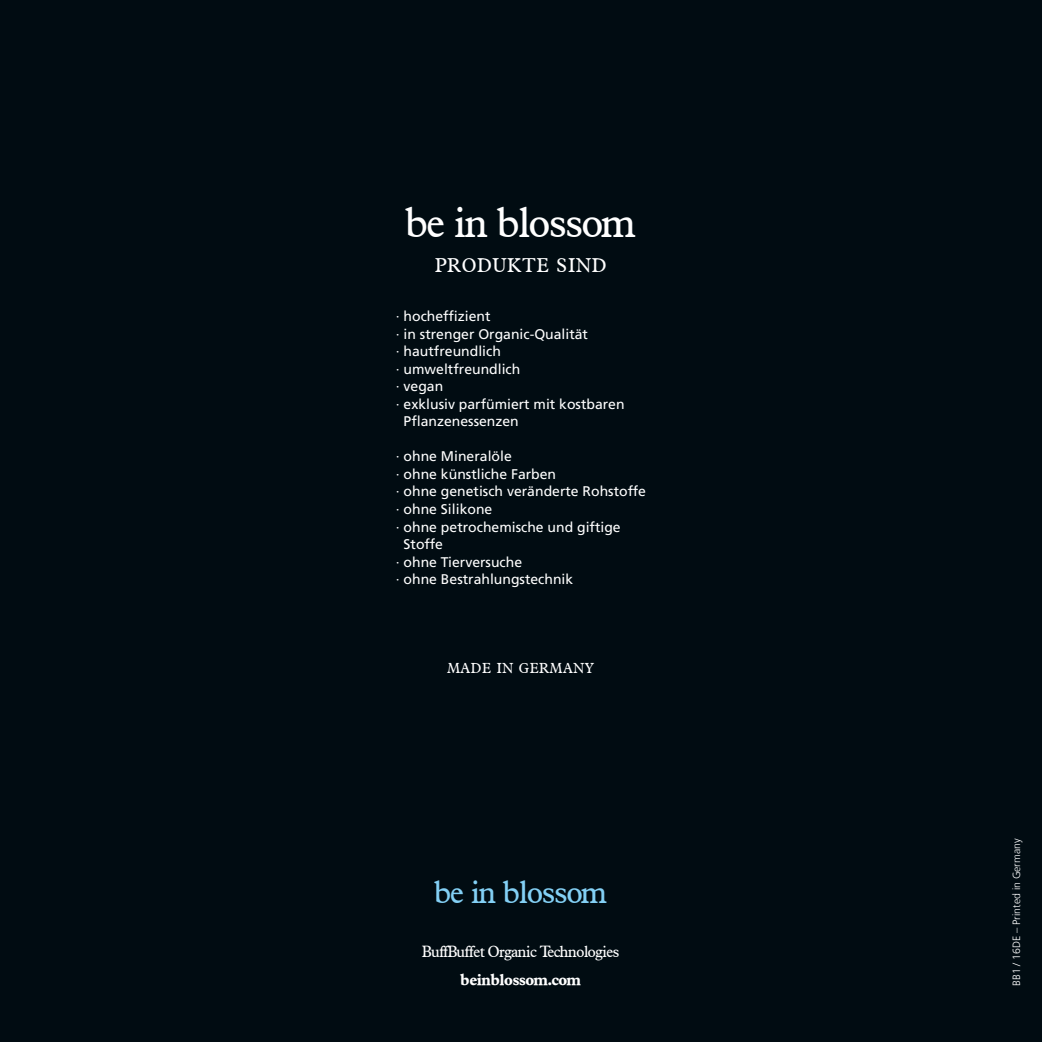
<style>
.page{position:relative;width:1042px;height:1042px;background:#010c12}
.page>*{position:absolute;margin:0;border:0;box-sizing:border-box;transform-origin:0 0}
.t1{font:42px "Plan Normal";color:#fff}
.t2{font:31.5px "Plan Normal";color:#83d0f5}
.t3{font:19.25px "Plan Normal";letter-spacing:.1em;color:#fff}
.t4{font:15.75px "Plan Normal";color:#fff}
.t5{font:700 15.75px "Plan";color:#fff}
.t6{font:14px "Frutiger LT Com";color:#fff}
.t7{font:14px "Plan Normal";letter-spacing:.1em;color:#fff}
.t8{font:300 10.5px "Frutiger LT Com";color:#fff}
</style>
<div class="page">
<h1 class="t1" style="left:406px;top:198px;width:230px">be in blossom</h1>
<h3 class="t3" style="left:436px;top:255px;width:172px">PRODUKTE SIND</h3>
<p class="t6" style="left:396px;top:308px;width:96px">· hocheffizient</p>
<p class="t6" style="left:396px;top:326px;width:194px">· in strenger Organic-Qualität</p>
<p class="t6" style="left:396px;top:343px;width:107px">· hautfreundlich</p>
<p class="t6" style="left:396px;top:361px;width:126px">· umweltfreundlich</p>
<p class="t6" style="left:396px;top:378px;width:49px">· vegan</p>
<p class="t6" style="left:396px;top:396px;width:230px">· exklusiv parfümiert mit kostbaren</p>
<p class="t6" style="left:404px;top:413px;width:117px">Pflanzenessenzen</p>
<p class="t6" style="left:396px;top:448px;width:117px">· ohne Mineralöle</p>
<p class="t6" style="left:396px;top:466px;width:162px">· ohne künstliche Farben</p>
<p class="t6" style="left:396px;top:483px;width:252px">· ohne genetisch veränderte Rohstoffe</p>
<p class="t6" style="left:396px;top:501px;width:98px">· ohne Silikone</p>
<p class="t6" style="left:396px;top:518px;width:226px">· ohne petrochemische und giftige</p>
<p class="t6" style="left:404px;top:536px;width:41px">Stoffe</p>
<p class="t6" style="left:396px;top:553px;width:128px">· ohne Tierversuche</p>
<p class="t6" style="left:396px;top:571px;width:179px">· ohne Bestrahlungstechnik</p>
<p class="t7" style="left:448px;top:660px;width:147px">MADE IN GERMANY</p>
<h2 class="t2" style="left:435px;top:873px;width:173px">be in blossom</h2>
<p class="t4" style="left:422px;top:943px;width:198px">BuffBuffet Organic Technologies</p>
<p class="t5" style="left:461px;top:970px;width:122px">beinblossom.com</p>
<p class="t8" style="left:1010px;top:986px;width:149px;rotate:-90deg">BB1 / 16DE – Printed in Germany</p>
</div>
